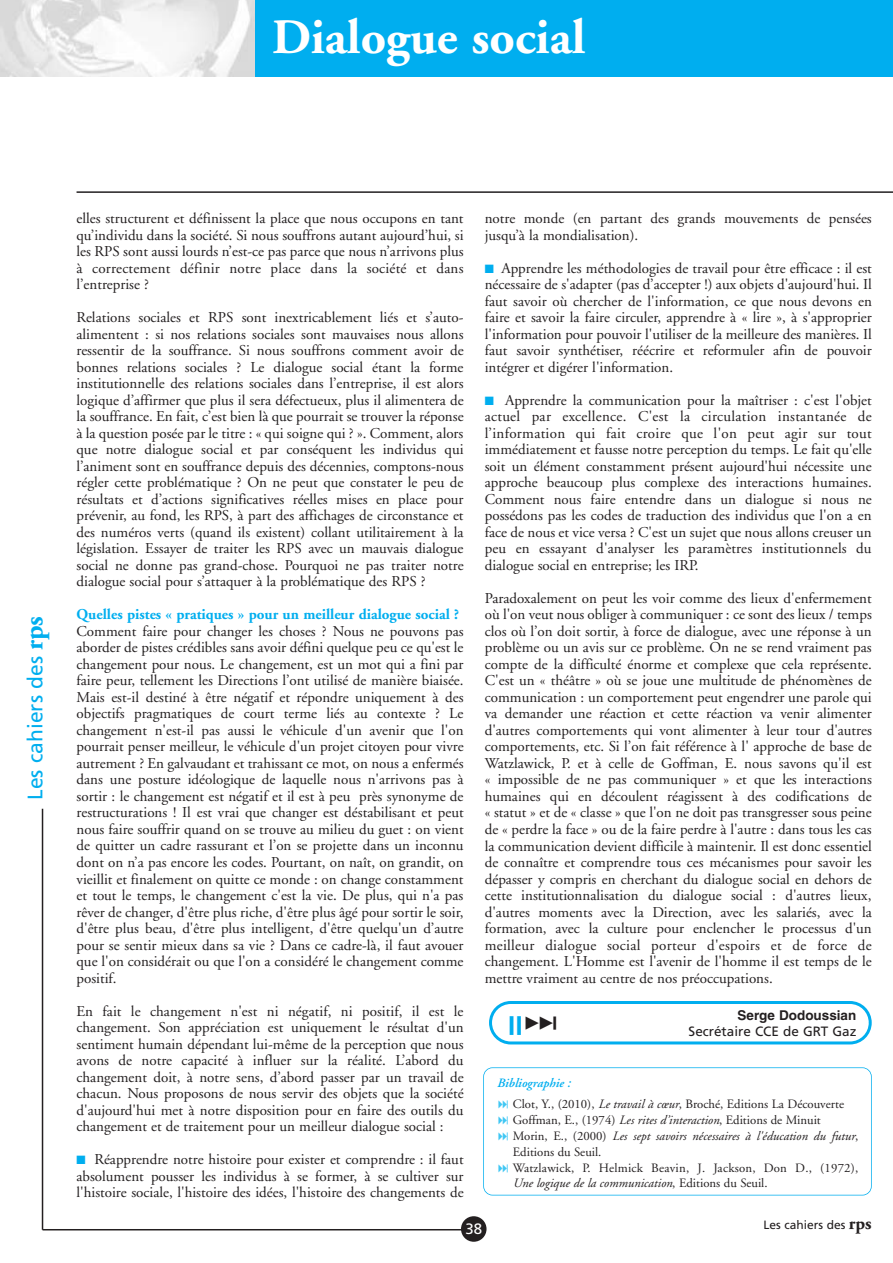
<style>
.page{position:relative;width:893px;height:1263px;background:#fff}
.page>*{position:absolute;margin:0;border:0;box-sizing:border-box;transform-origin:0 0}
.t1{font:700 49.5px "Adobe Garamond";color:#fff}
.t2{font:21px "Frutiger";color:#00aeef}
.t3{font:15px/16.5px "Adobe Garamond";color:#231f20;text-align:justify}
.t4{font:700 15px "Adobe Garamond";color:#00aeef}
.t5{font:15px "Frutiger";color:#fff}
.t6{font:13.5px "Frutiger";color:#231f20}
.t7{font:700 13.5px "Helvetica";color:#231f20}
.t8{font:12.75px/15.8px "Adobe Garamond";color:#231f20}
.t9{font:12px "Frutiger";color:#231f20}
.s1{font-family:"Adobe Garamond";font-weight:700;font-size:27px}
.s2{color:#00aeef}
.s3{font-weight:600;font-style:italic;color:#00aeef}
.s4{font-style:italic}
.s5{font-family:"Adobe Garamond";font-weight:700;font-size:18px}
</style>
<div class="page">
<img style="left:0;top:0;width:255px;height:77px">
<div style="left:255px;top:0;width:638px;height:77px;background:#00aeef"></div>
<hr style="left:77px;top:191px;width:816px;height:2px;background:#231f20">
<hr style="left:42px;top:809px;width:1px;height:421px;background:#231f20">
<hr style="left:43px;top:1229px;width:420px;height:1px;background:#231f20">
<div style="left:461px;top:1216px;width:25px;height:26px;background:#231f20;border-radius:50%"></div>
<div style="left:483px;top:1067px;width:389px;height:128px;border:2px solid #00aeef;border-radius:9px"></div>
<svg style="left:489px;top:1001px;width:383px;height:43px"></svg>
<h1 class="t1" style="left:272px;top:17px;width:315px">Dialogue social</h1>
<h2 class="t2" style="left:27px;top:800px;width:185px;rotate:-90deg">Les cahiers des <span class="s1">rps</span></h2>
<p class="t3" style="left:77px;top:212px;width:389px">elles structurent et définissent la place que nous occupons en tant qu’individu dans la société. Si nous souffrons autant aujourd’hui, si les RPS sont aussi lourds n’est-ce pas parce que nous n’arrivons plus à correctement définir notre place dans la société et dans l’entreprise ?</p>
<p class="t3" style="left:77px;top:311px;width:389px">Relations sociales et RPS sont inextricablement liés et s’auto&shy;alimentent : si nos relations sociales sont mauvaises nous allons ressentir de la souffrance. Si nous souffrons comment avoir de bonnes relations sociales ? Le dialogue social étant la forme institutionnelle des relations sociales dans l’entreprise, il est alors logique d’affirmer que plus il sera défectueux, plus il alimentera de la souffrance. En fait, c’est bien là que pourrait se trouver la réponse à la question posée par le titre : « qui soigne qui ? ». Comment, alors que notre dialogue social et par conséquent les individus qui l’animent sont en souffrance depuis des décennies, comptons-nous régler cette problématique ? On ne peut que constater le peu de résultats et d’actions significatives réelles mises en place pour prévenir, au fond, les RPS, à part des affichages de circonstance et des numéros verts (quand ils existent) collant utilitairement à la législation. Essayer de traiter les RPS avec un mauvais dialogue social ne donne pas grand-chose. Pourquoi ne pas traiter notre dialogue social pour s’attaquer à la problématique des RPS ?</p>
<p class="t4" style="left:77px;top:609px;width:384px">Quelles pistes « pratiques » pour un meilleur dialogue social ?</p>
<p class="t3" style="left:77px;top:624px;width:389px">Comment faire pour changer les choses ? Nous ne pouvons pas aborder de pistes crédibles sans avoir défini quelque peu ce qu'est le changement pour nous. Le changement, est un mot qui a fini par faire peur, tellement les Directions l’ont utilisé de manière biaisée.<br>Mais est-il destiné à être négatif et répondre uniquement à des objectifs pragmatiques de court terme liés au contexte ? Le changement n'est-il pas aussi le véhicule d'un avenir que l'on pourrait penser meilleur, le véhicule d'un projet citoyen pour vivre autrement ? En galvaudant et trahissant ce mot, on nous a enfermés dans une posture idéologique de laquelle nous n'arrivons pas à sortir : le changement est négatif et il est à peu près synonyme de restructurations ! Il est vrai que changer est déstabilisant et peut nous faire souffrir quand on se trouve au milieu du guet : on vient de quitter un cadre rassurant et l’on se projette dans un inconnu dont on n’a pas encore les codes. Pourtant, on naît, on grandit, on vieillit et finalement on quitte ce monde : on change constamment et tout le temps, le changement c'est la vie. De plus, qui n'a pas rêver de changer, d'être plus riche, d'être plus âgé pour sortir le soir, d'être plus beau, d'être plus intelligent, d'être quelqu'un d’autre pour se sentir mieux dans sa vie ? Dans ce cadre-là, il faut avouer que l'on considérait ou que l'on a considéré le changement comme positif.</p>
<p class="t3" style="left:77px;top:1004px;width:389px">En fait le changement n'est ni négatif, ni positif, il est le changement. Son appréciation est uniquement le résultat d'un sentiment humain dépendant lui-même de la perception que nous avons de notre capacité à influer sur la réalité. L’abord du changement doit, à notre sens, d’abord passer par un travail de chacun. Nous proposons de nous servir des objets que la société d'aujourd'hui met à notre disposition pour en faire des outils du changement et de traitement pour un meilleur dialogue social :</p>
<p class="t3" style="left:77px;top:1152px;width:389px"><span class="s2">■</span> Réapprendre notre histoire pour exister et comprendre : il faut absolument pousser les individus à se former, à se cultiver sur l'histoire sociale, l'histoire des idées, l'histoire des changements de</p>
<p class="t3" style="left:485px;top:212px;width:389px">notre monde (en partant des grands mouvements de pensées jusqu’à la mondialisation).</p>
<p class="t3" style="left:485px;top:261px;width:389px"><span class="s2">■</span> Apprendre les méthodologies de travail pour être efficace : il est nécessaire de s'adapter (pas d’accepter !) aux objets d'aujourd'hui. Il faut savoir où chercher de l'information, ce que nous devons en faire et savoir la faire circuler, apprendre à « lire », à s'approprier l'information pour pouvoir l'utiliser de la meilleure des manières. Il faut savoir synthétiser, réécrire et reformuler afin de pouvoir intégrer et digérer l'information.</p>
<p class="t3" style="left:485px;top:393px;width:389px"><span class="s2">■</span> Apprendre la communication pour la maîtriser : c'est l'objet actuel par excellence. C'est la circulation instantanée de l’information qui fait croire que l'on peut agir sur tout immédiatement et fausse notre perception du temps. Le fait qu'elle soit un élément constamment présent aujourd'hui nécessite une approche beaucoup plus complexe des interactions humaines.<br>Comment nous faire entendre dans un dialogue si nous ne possédons pas les codes de traduction des individus que l'on a en face de nous et vice versa ? C'est un sujet que nous allons creuser un peu en essayant d'analyser les paramètres institutionnels du dialogue social en entreprise; les IRP.</p>
<p class="t3" style="left:485px;top:591px;width:389px">Paradoxalement on peut les voir comme des lieux d'enfermement où l'on veut nous obliger à communiquer : ce sont des lieux / temps clos où l’on doit sortir, à force de dialogue, avec une réponse à un problème ou un avis sur ce problème. On ne se rend vraiment pas compte de la difficulté énorme et complexe que cela représente.<br>C'est un « théâtre » où se joue une multitude de phénomènes de communication : un comportement peut engendrer une parole qui va demander une réaction et cette réaction va venir alimenter d'autres comportements qui vont alimenter à leur tour d'autres comportements, etc. Si l’on fait référence à l' approche de base de Watzlawick, P. et à celle de Goffman, E. nous savons qu'il est « impossible de ne pas communiquer » et que les interactions humaines qui en découlent réagissent à des codifications de « statut » et de « classe » que l'on ne doit pas transgresser sous peine de « perdre la face » ou de la faire perdre à l'autre : dans tous les cas la communication devient difficile à maintenir. Il est donc essentiel de connaître et comprendre tous ces mécanismes pour savoir les dépasser y compris en cherchant du dialogue social en dehors de cette institutionnalisation du dialogue social : d'autres lieux, d'autres moments avec la Direction, avec les salariés, avec la formation, avec la culture pour enclencher le processus d'un meilleur dialogue social porteur d'espoirs et de force de changement. L'Homme est l'avenir de l'homme il est temps de le mettre vraiment au centre de nos préoccupations.</p>
<p class="t7" style="left:737px;top:1009px;width:120px">Serge Dodoussian</p>
<p class="t6" style="left:689px;top:1026px;width:169px">Secrétaire CCE de GRT Gaz</p>
<p class="t8" style="left:513px;top:1073px;width:333px;line-height:21.1px;text-indent:-16px"><span class="s3">Bibliographie :<br></span>Clot, Y., (2010), <span class="s4">Le travail à cœur</span>, Broché, Editions La Découverte</p>
<p class="t8" style="left:513px;top:1113px;width:347px">Goffman, E., (1974) <span class="s4">Les rites d’interaction</span>, Editions de Minuit Morin, E., (2000) <span class="s4">Les sept savoirs nécessaires à l'éducation du futur</span>, Editions du Seuil.<br>Watzlawick, P. Helmick Beavin, J. Jackson, Don D., (1972), <span class="s4">Une logique de la communication</span>, Editions du Seuil.</p>
<p class="t5" style="left:466px;top:1222px;width:18px">38</p>
<p class="t9" style="left:763px;top:1219px;width:110px">Les cahiers des <span class="s5">rps</span></p>
</div>
